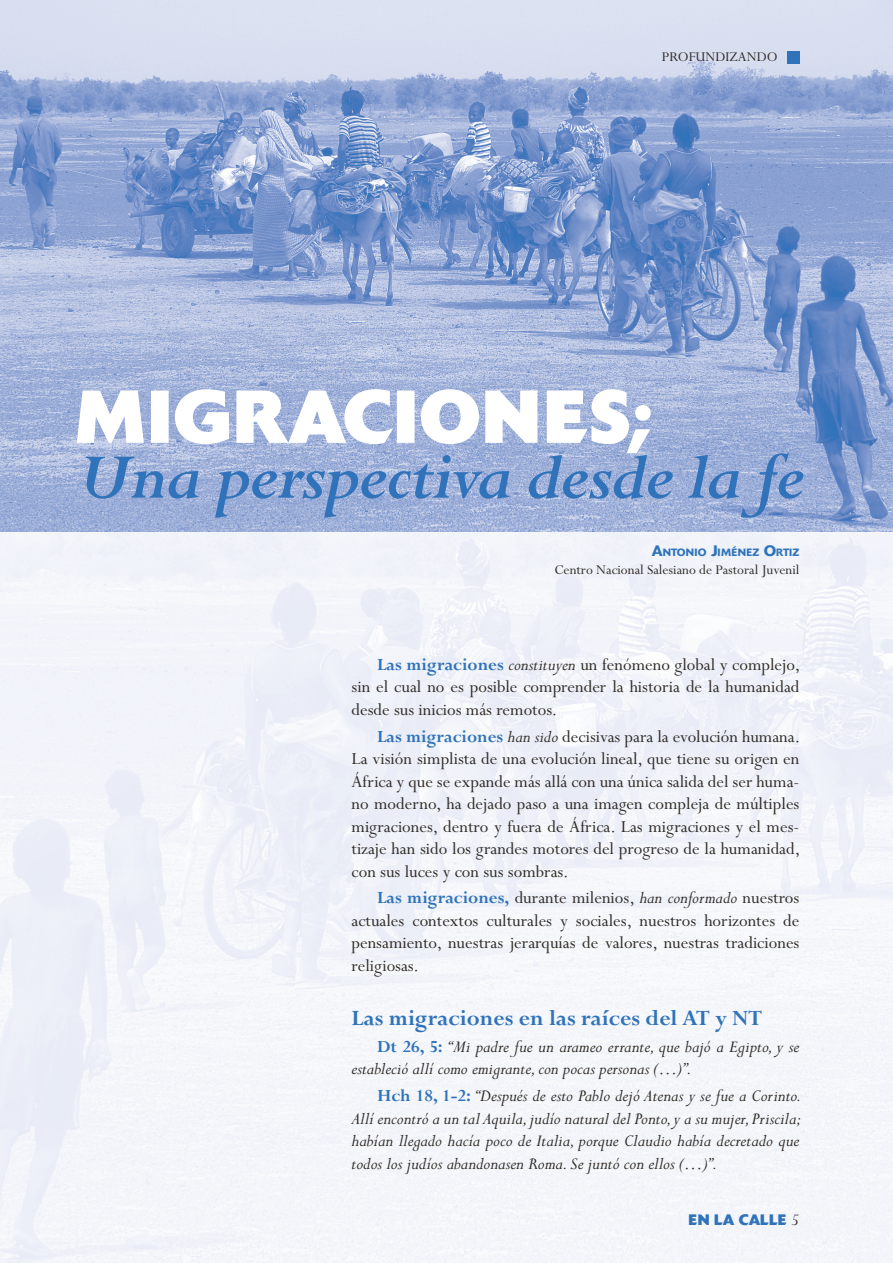
<style>
.page{position:relative;width:893px;height:1263px;background:#fff}
.page>*{position:absolute;margin:0;border:0;box-sizing:border-box;transform-origin:0 0}
.t1{font:italic 700 72px/55.5px "Perpetua";letter-spacing:-.02em;color:#3073ba}
.t2{font:700 24px "Perpetua";color:#3073ba}
.t3{font:18.75px/22.5px "Perpetua";color:#2e2926;text-align:justify}
.t4{font:italic 18.75px/22.5px "Perpetua";color:#2e2926}
.t5{font:15px "Perpetua";color:#2e2926}
.t6{font:700 15px "Delta";color:#3073ba}
.t7{font:500 10.5px "Delta";letter-spacing:.02em;color:#3073ba}
.s1{font-family:"Delta";font-style:normal;color:#fff}
.s2{font-size:15px}
.s3{font-weight:700;color:#3073ba}
.s4{font-style:italic}
.s5{font-weight:700;font-style:normal;color:#3073ba}
.s6{font-family:"Perpetua";font-weight:400;font-style:italic;font-size:18px;color:#2e2926}
</style>
<div class="page">
<img style="left:0;top:0;width:893px;height:531px">
<svg style="left:76px;top:390px;width:69px;height:54px;background:#adbbde"></svg>
<div style="left:151px;top:390px;width:18px;height:53px;border:2px solid #fff"></div>
<svg style="left:174px;top:388px;width:56px;height:57px;background:#acbbde"></svg>
<svg style="left:236px;top:388px;width:157px;height:57px;background:#acbbde"></svg>
<div style="left:397px;top:390px;width:18px;height:53px;border:2px solid #fff"></div>
<svg style="left:420px;top:388px;width:118px;height:57px;background:#adbcde"></svg>
<svg style="left:546px;top:388px;width:105px;height:66px;background:#adbcde"></svg>
<div style="left:787px;top:51px;width:12px;height:13px;background:#3073ba"></div>
<p class="t5" style="left:662px;top:49px;width:117px">PROFUNDIZANDO</p>
<p class="t1" style="left:77px;top:397px;width:730px"><span class="s1">MIGRACIONES;<br></span>Una perspectiva desde la fe</p>
<p class="t7" style="left:652px;top:546px;width:149px"><span class="s2">A</span>NTONIO <span class="s2">J</span>IMÉNEZ <span class="s2">O</span>RTIZ</p>
<p class="t5" style="left:554px;top:562px;width:246px">Centro Nacional Salesiano de Pastoral Juvenil</p>
<p class="t3" style="left:351px;top:654px;width:450px;text-indent:26px"><span class="s3">Las migraciones</span> <span class="s4">constituyen</span> un fenómeno global y complejo, sin el cual no es posible comprender la historia de la humanidad desde sus inicios más remotos.</p>
<p class="t3" style="left:351px;top:725px;width:450px;text-indent:26px"><span class="s3">Las migraciones</span> <span class="s4">han sido</span> decisivas para la evolución humana.<br>La visión simplista de una evolución lineal, que tiene su origen en África y que se expande más allá con una única salida del ser huma&shy;no moderno, ha dejado paso a una imagen compleja de múltiples migraciones, dentro y fuera de África. Las migraciones y el mes&shy;tizaje han sido los grandes motores del progreso de la humanidad, con sus luces y con sus sombras.</p>
<p class="t3" style="left:351px;top:887px;width:449px;text-indent:26px"><span class="s3">Las migraciones,</span> durante milenios, <span class="s4">han conformado</span> nuestros actuales contextos culturales y sociales, nuestros horizontes de pensamiento, nuestras jerarquías de valores, nuestras tradiciones religiosas.</p>
<p class="t2" style="left:351px;top:1005px;width:412px">Las migraciones en las raíces del AT y NT</p>
<p class="t4" style="left:351px;top:1036px;width:449px;text-indent:26px"><span class="s5">Dt 26, 5:</span> “Mi padre fue un arameo errante, que bajó a Egipto, y se estableció allí como emigrante, con pocas personas (…)”.</p>
<p class="t4" style="left:351px;top:1085px;width:451px;text-align:justify;text-indent:26px"><span class="s5">Hch 18, 1-2:</span> “Después de esto Pablo dejó Atenas y se fue a Corinto.<br>Allí encontró a un tal Aquila, judío natural del Ponto, y a su mujer, Priscila; habían llegado hacía poco de Italia, porque Claudio había decretado que todos los judíos abandonasen Roma. Se juntó con ellos (…)”.</p>
<p class="t6" style="left:689px;top:1210px;width:112px">EN LA CALLE <span class="s6">5</span></p>
</div>
